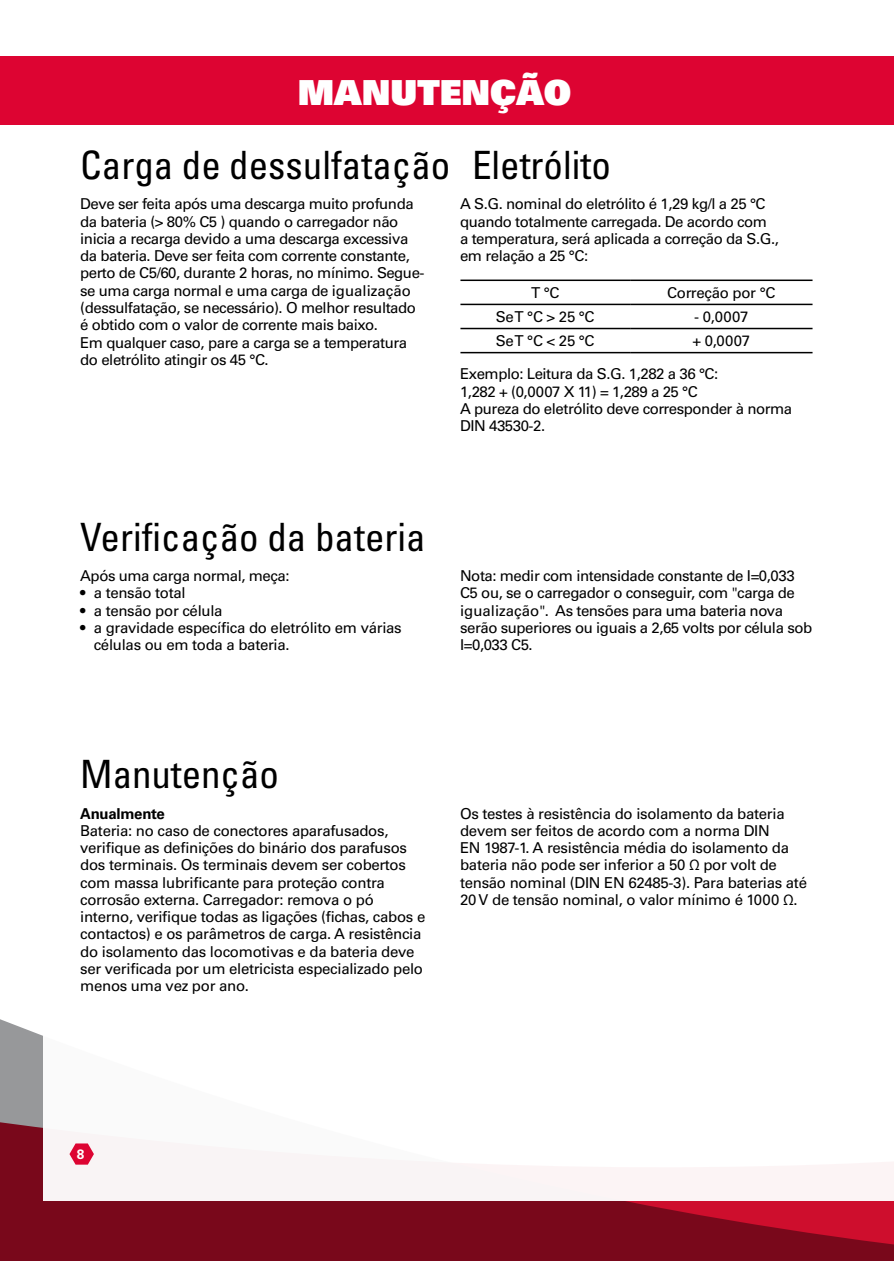
<style>
.page{position:relative;width:894px;height:1261px;background:#fff}
.page>*{position:absolute;margin:0;border:0;box-sizing:border-box;transform-origin:0 0}
.t1{font:condensed 39px "Univers LT Std";color:#000}
.t2{font:34.5px "Univers LT Std X Black";color:#fff}
.t3{font:15px/17.2px "Univers LT Std";letter-spacing:-.03em;color:#000}
.t4{font:700 15px "Univers LT Std";letter-spacing:-.02em;color:#000}
.t5{font:700 13.5px "Univers LT Std";color:#fff}
</style>
<div class="page">
<svg style="left:0;top:1019px;width:893px;height:241px;background:#861729"></svg>
<div style="left:43px;top:911px;width:850px;height:289px;background:#fff"></div>
<svg style="left:69px;top:1143px;width:25px;height:21px"></svg>
<div style="left:0;top:56px;width:893px;height:68px;background:#dd0432"></div>
<hr style="left:460px;top:279px;width:170px;height:2px;background:#000">
<hr style="left:630px;top:279px;width:182px;height:2px;background:#000">
<hr style="left:460px;top:304px;width:170px;height:1px;background:#000">
<hr style="left:630px;top:304px;width:182px;height:1px;background:#000">
<hr style="left:460px;top:328px;width:170px;height:1px;background:#000">
<hr style="left:630px;top:328px;width:182px;height:1px;background:#000">
<hr style="left:460px;top:352px;width:170px;height:1px;background:#000">
<hr style="left:630px;top:352px;width:182px;height:1px;background:#000">
<h2 class="t2" style="left:298px;top:69px;width:275px">MANUTENÇÃO</h2>
<h1 class="t1" style="left:80px;top:140px;width:371px">Carga de dessulfatação</h1>
<p class="t3" style="left:80px;top:196px;width:346px">Deve ser feita após uma descarga muito profunda da bateria (&gt; 80% C5 ) quando o carregador não inicia a recarga devido a uma descarga excessiva da bateria. Deve ser feita com corrente constante, perto de C5/60, durante 2 horas, no mínimo. Segue&shy;se uma carga normal e uma carga de igualização (dessulfatação, se necessário). O melhor resultado é obtido com o valor de corrente mais baixo.<br>Em qualquer caso, pare a carga se a temperatura do eletrólito atingir os 45 °C.</p>
<p class="t3" style="left:460px;top:196px;width:320px">A S.G. nominal do eletrólito é 1,29 kg/l a 25 °C quando totalmente carregada. De acordo com a temperatura, será aplicada a correção da S.G., em relação a 25 °C:</p>
<h1 class="t1" style="left:472px;top:140px;width:140px">Eletrólito</h1>
<p class="t3" style="left:531px;top:284px;width:30px">T °C</p>
<p class="t3" style="left:667px;top:284px;width:110px">Correção por °C</p>
<p class="t3" style="left:495px;top:308px;width:100px">Se T °C &gt; 25 °C</p>
<p class="t3" style="left:694px;top:308px;width:56px">- 0,0007</p>
<p class="t3" style="left:495px;top:332px;width:100px">Se T °C &lt; 25 °C</p>
<p class="t3" style="left:692px;top:332px;width:59px">+ 0,0007</p>
<p class="t3" style="left:460px;top:365px;width:333px">Exemplo: Leitura da S.G. 1,282 a 36 °C:<br>1,282 + (0,0007 X 11) = 1,289 a 25 °C<br>A pureza do eletrólito deve corresponder à norma DIN 43530-2.</p>
<h1 class="t1" style="left:80px;top:512px;width:347px">Verificação da bateria</h1>
<p class="t3" style="left:80px;top:567px;width:211px">Após uma carga normal, meça:</p>
<p class="t3" style="left:80px;top:584px;width:107px">• a tensão total</p>
<p class="t3" style="left:80px;top:601px;width:144px">• a tensão por célula</p>
<p class="t3" style="left:94px;top:619px;width:309px;text-indent:-14px">• a gravidade específica do eletrólito em várias células ou em toda a bateria.</p>
<p class="t3" style="left:460px;top:567px;width:353px">Nota: medir com intensidade constante de I=0,033<br>C5 ou, se o carregador o conseguir, com "carga de igualização". As tensões para uma bateria nova serão superiores ou iguais a 2,65 volts por célula sob I=0,033 C5.</p>
<h1 class="t1" style="left:80px;top:749px;width:200px">Manutenção</h1>
<p class="t4" style="left:80px;top:804px;width:86px">Anualmente</p>
<p class="t3" style="left:80px;top:821px;width:346px">Bateria: no caso de conectores aparafusados, verifique as definições do binário dos parafusos dos terminais. Os terminais devem ser cobertos com massa lubrificante para proteção contra corrosão externa. Carregador: remova o pó interno, verifique todas as ligações (fichas, cabos e contactos) e os parâmetros de carga. A resistência do isolamento das locomotivas e da bateria deve ser verificada por um eletricista especializado pelo menos uma vez por ano.</p>
<p class="t3" style="left:460px;top:804px;width:348px">Os testes à resistência do isolamento da bateria devem ser feitos de acordo com a norma DIN<br>EN 1987-1. A resistência média do isolamento da bateria não pode ser inferior a 50 Ω por volt de tensão nominal (DIN EN 62485-3). Para baterias até 20 V de tensão nominal, o valor mínimo é 1000 Ω.</p>
<p class="t5" style="left:77px;top:1146px;width:9px">8</p>
</div>
